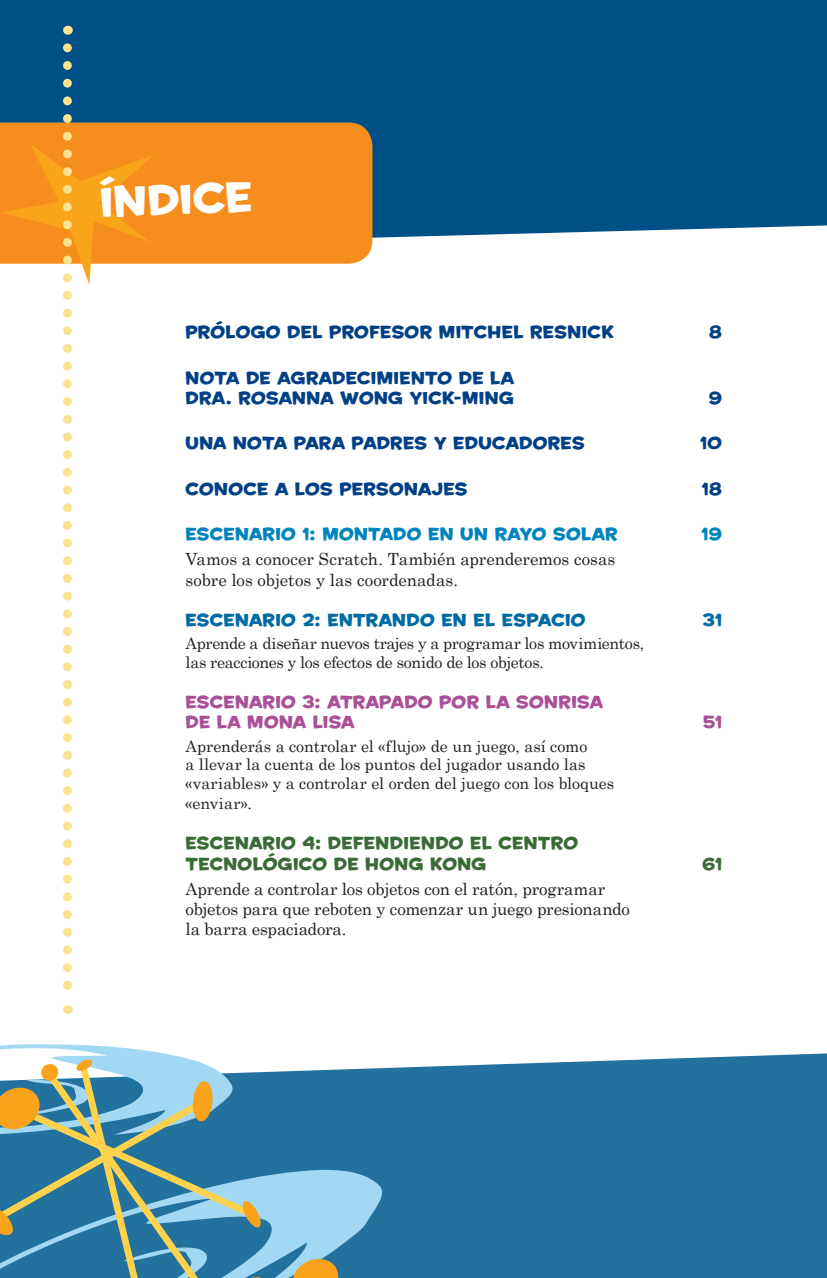
<style>
.page{position:relative;width:827px;height:1278px;background:#fff}
.page>*{position:absolute;margin:0;border:0;box-sizing:border-box;transform-origin:0 0}
.t1{font:40.4px "House A Rama Kingpin";color:#fff}
.t2{font:16.8px/20.2px "Century Schoolbook";letter-spacing:-.005em;color:#231f20}
.t3{font:16.8px/20.2px "House A Rama Kingpin";letter-spacing:.02em;color:#014086}
.t4{font:16.8px/20.2px "House A Rama Kingpin";letter-spacing:.02em;color:#3a6b36}
.t5{font:16.8px/20.2px "House A Rama Kingpin";letter-spacing:.02em;color:#a95098}
.t6{font:16.8px "House A Rama Kingpin";letter-spacing:.02em;color:#0084be}
.t7{font:16.8px "House A Rama Kingpin";letter-spacing:.02em;color:#006aa5}
.t8{font:16px/18.4px "Century Schoolbook";letter-spacing:-.01em;color:#231f20}
</style>
<div class="page">
<svg style="left:266px;top:1053px;width:560px;height:79px;background:#3e82a9"></svg>
<div style="left:388px;top:1242px;width:438px;height:36px;background:#23719d"></div>
<div style="left:266px;top:1132px;width:560px;height:110px;background:#23719d"></div>
<div style="left:0;top:0;width:826px;height:76px;background:#005087"></div>
<svg style="left:372px;top:165px;width:454px;height:80px;fill:#005087"></svg>
<div style="left:0;top:76px;width:826px;height:89px;background:#005087"></div>
<svg style="left:266px;top:1169px;width:122px;height:109px;background:#79b6d8"></svg>
<svg style="left:289px;top:1256px;width:52px;height:22px"></svg>
<div style="left:0;top:123px;width:372px;height:141px;background:#f68e1e"></div>
<svg style="left:2px;top:48px;width:152px;height:966px"></svg>
<svg style="left:0;top:1044px;width:266px;height:234px;background:#6b9ba8"></svg>
<svg style="left:820px;top:0;width:7px;height:2px"></svg>
<svg style="left:820px;top:1275px;width:7px;height:3px"></svg>
<h1 class="t1" style="left:99px;top:175px;width:154px;rotate:-2deg">ÍNDICE</h1>
<p class="t3" style="left:185px;top:322px;width:430px">PRÓLOGO DEL PROFESOR MITCHEL RESNICK</p>
<p class="t3" style="left:709px;top:322px;width:14px">8</p>
<p class="t3" style="left:185px;top:367px;width:330px">NOTA DE AGRADECIMIENTO DE LA<br>DRA. ROSANNA WONG YICK-MING</p>
<p class="t3" style="left:708px;top:388px;width:15px">9</p>
<p class="t3" style="left:185px;top:433px;width:400px">UNA NOTA PARA PADRES Y EDUCADORES</p>
<p class="t3" style="left:700px;top:433px;width:23px">10</p>
<p class="t3" style="left:185px;top:478px;width:283px">CONOCE A LOS PERSONAJES</p>
<p class="t3" style="left:701px;top:478px;width:21px">18</p>
<p class="t6" style="left:185px;top:523px;width:433px">ESCENARIO 1: MONTADO EN UN RAYO SOLAR</p>
<p class="t6" style="left:701px;top:523px;width:22px">19</p>
<p class="t2" style="left:185px;top:548px;width:431px">Vamos a conocer Scratch. También aprenderemos cosas sobre los objetos y las coordenadas.</p>
<p class="t7" style="left:185px;top:608px;width:401px">ESCENARIO 2: ENTRANDO EN EL ESPACIO</p>
<p class="t7" style="left:702px;top:608px;width:21px">31</p>
<p class="t8" style="left:185px;top:633px;width:460px">Aprende a diseñar nuevos trajes y a programar los movimientos, las reacciones y los efectos de sonido de los objetos.</p>
<p class="t5" style="left:185px;top:692px;width:419px">ESCENARIO 3: ATRAPADO POR LA SONRISA<br>DE LA MONA LISA</p>
<p class="t5" style="left:702px;top:712px;width:21px">51</p>
<p class="t8" style="left:185px;top:735px;width:430px">Aprenderás a controlar el «flujo» de un juego, así como<br>a llevar la cuenta de los puntos del jugador usando las «variables» y a controlar el orden del juego con los bloques</p>
<p class="t8" style="left:185px;top:792px;width:68px">«enviar».</p>
<p class="t4" style="left:185px;top:833px;width:394px">ESCENARIO 4: DEFENDIENDO EL CENTRO<br>TECNOLÓGICO DE HONG KONG</p>
<p class="t2" style="left:185px;top:877px;width:446px">Aprende a controlar los objetos con el ratón, programar objetos para que reboten y comenzar un juego presionando la barra espaciadora.</p>
<p class="t4" style="left:702px;top:853px;width:21px">61</p>
</div>
